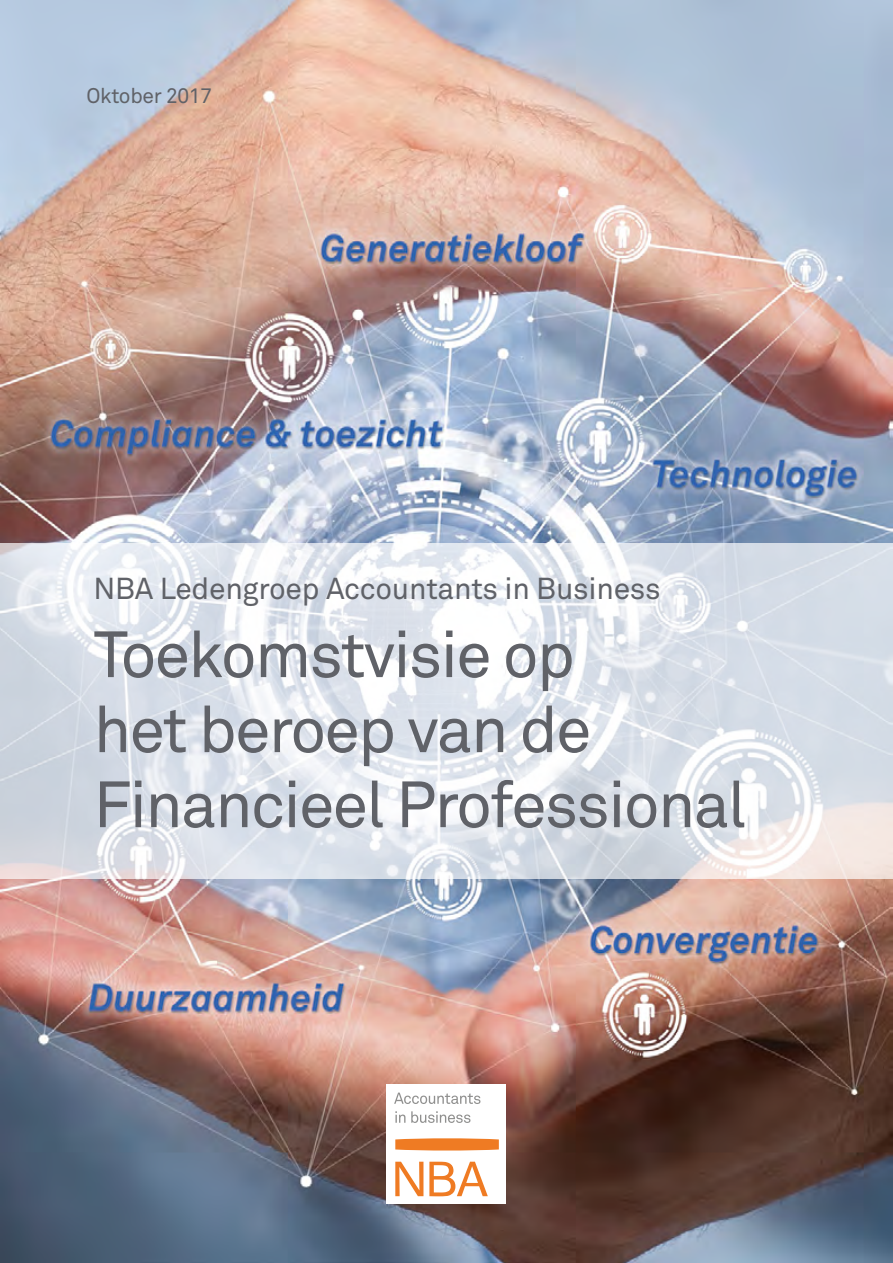
<style>
.page{position:relative;width:893px;height:1263px;background:#fff}
.page>*{position:absolute;margin:0;border:0;box-sizing:border-box;transform-origin:0 0}
.t1{font:64.5px/75px "Akkurat";letter-spacing:-.03em;color:#606268}
.t2{font:30px "Akkurat Pro";letter-spacing:-.01em;color:#606268}
.t3{font:21px "Akkurat";letter-spacing:-.015em;color:#606268}
</style>
<div class="page">
<img style="left:0;top:0;width:893px;height:1263px">
<svg style="left:0;top:543px;width:893px;height:336px"></svg>
<div style="left:387px;top:1085px;width:119px;height:119px;background:#fff"></div>
<svg style="left:395px;top:1138px;width:104px;height:12px"></svg>
<svg style="left:395px;top:1162px;width:28px;height:34px"></svg>
<svg style="left:429px;top:1162px;width:59px;height:34px"></svg>
<svg style="left:394px;top:1092px;width:86px;height:12px"></svg>
<svg style="left:395px;top:1111px;width:10px;height:12px"></svg>
<svg style="left:411px;top:1111px;width:59px;height:12px"></svg>
<p class="t3" style="left:87px;top:82px;width:127px">Oktober 2017</p>
<p class="t2" style="left:94px;top:571px;width:569px">NBA Ledengroep Accountants in Business</p>
<p class="t1" style="left:94px;top:616px;width:654px">Toekomstvisie op<br>het beroep van de<br>Financieel Professional</p>
</div>
